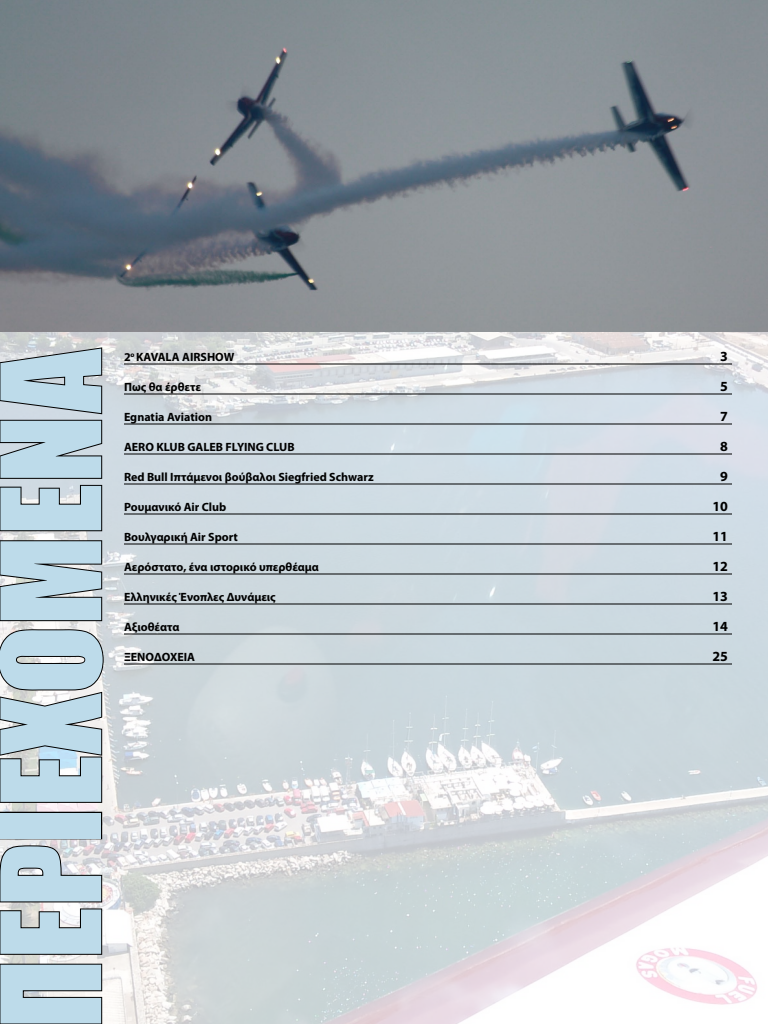
<style>
.page{position:relative;width:768px;height:1024px;background:#fff}
.page>*{position:absolute;margin:0;border:0;box-sizing:border-box;transform-origin:0 0}
.t1{font:900 134px "PF Fusion Sans";color:#bddbea}
.t2{font:700 14px "Myriad Pro";color:#000}
.t3{font:700 12px "Myriad Pro";color:#000}
</style>
<div class="page">
<img style="left:0;top:332px;width:768px;height:692px">
<hr style="left:124px;top:364px;width:608px;height:1px;background:#000">
<hr style="left:124px;top:394px;width:608px;height:1px;background:#000">
<hr style="left:124px;top:424px;width:608px;height:1px;background:#000">
<hr style="left:124px;top:454px;width:608px;height:1px;background:#000">
<hr style="left:124px;top:484px;width:608px;height:1px;background:#000">
<hr style="left:124px;top:514px;width:608px;height:1px;background:#000">
<hr style="left:124px;top:544px;width:608px;height:1px;background:#000">
<hr style="left:124px;top:574px;width:608px;height:1px;background:#000">
<hr style="left:124px;top:604px;width:608px;height:1px;background:#000">
<hr style="left:124px;top:634px;width:608px;height:1px;background:#000">
<hr style="left:124px;top:664px;width:608px;height:1px;background:#000">
<img style="left:0;top:0;width:768px;height:332px">
<svg style="left:0;top:963px;width:103px;height:61px"></svg>
<svg style="left:0;top:844px;width:103px;height:112px"></svg>
<div style="left:0;top:812px;width:102px;height:27px;border:2px solid #000"></div>
<svg style="left:0;top:628px;width:105px;height:176px"></svg>
<svg style="left:0;top:539px;width:103px;height:83px"></svg>
<svg style="left:0;top:346px;width:104px;height:186px;background:#b4babf"></svg>
<h1 class="t1" style="left:-32px;top:1029px;width:684px;rotate:-90deg">ΠΕΡΙΕΧΟΜΕΝΑ</h1>
<p class="t3" style="left:124px;top:349px;width:112px">2<sup>ο</sup> ΚAVALA AIRSHOW</p>
<p class="t2" style="left:720px;top:347px;width:9px">3</p>
<p class="t3" style="left:124px;top:379px;width:79px">Πως θα έρθετε</p>
<p class="t2" style="left:720px;top:377px;width:9px">5</p>
<p class="t3" style="left:124px;top:409px;width:90px">Egnatia Aviation</p>
<p class="t2" style="left:720px;top:407px;width:9px">7</p>
<p class="t3" style="left:124px;top:439px;width:172px">AERO KLUB GALEB FLYING CLUB</p>
<p class="t2" style="left:720px;top:437px;width:9px">8</p>
<p class="t3" style="left:124px;top:469px;width:251px">Red Bull Ιπτάμενοι βούβαλοι Siegfried Schwarz</p>
<p class="t2" style="left:720px;top:467px;width:9px">9</p>
<p class="t3" style="left:124px;top:499px;width:104px">Ρουμανικό Air Club</p>
<p class="t2" style="left:712px;top:497px;width:17px">10</p>
<p class="t3" style="left:124px;top:529px;width:116px">Βουλγαρική Air Sport</p>
<p class="t2" style="left:712px;top:527px;width:17px">11</p>
<p class="t3" style="left:124px;top:559px;width:196px">Αερόστατο, ένα ιστορικό υπερθέαμα</p>
<p class="t2" style="left:712px;top:557px;width:17px">12</p>
<p class="t3" style="left:124px;top:589px;width:153px">Ελληνικές Ένοπλες Δυνάμεις</p>
<p class="t2" style="left:712px;top:587px;width:17px">13</p>
<p class="t3" style="left:124px;top:619px;width:57px">Αξιοθέατα</p>
<p class="t2" style="left:712px;top:617px;width:17px">14</p>
<p class="t3" style="left:124px;top:649px;width:73px">ΞΕΝΟΔΟΧΕΙΑ</p>
<p class="t2" style="left:712px;top:647px;width:17px">25</p>
</div>
